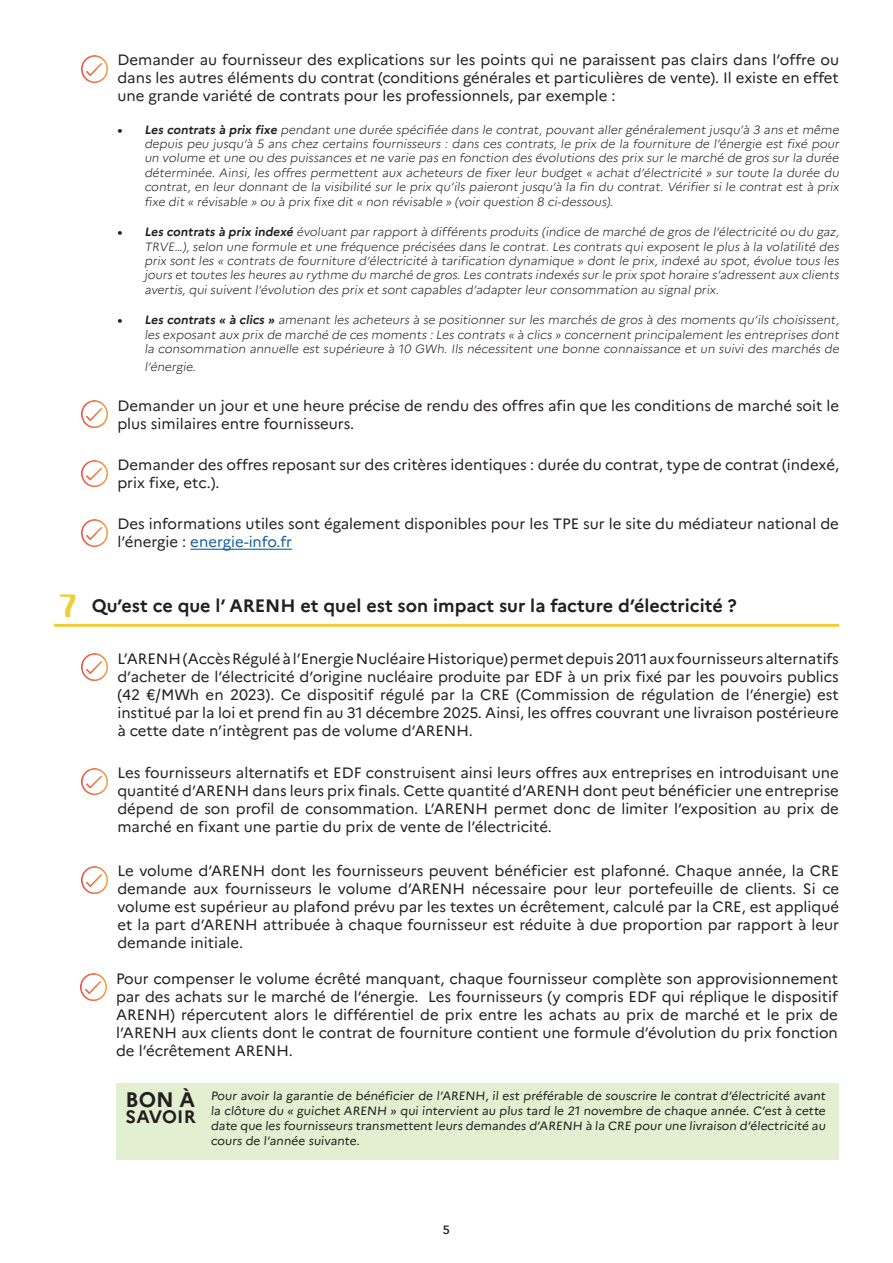
<style>
.page{position:relative;width:893px;height:1263px;background:#fff}
.page>*{position:absolute;margin:0;border:0;box-sizing:border-box;transform-origin:0 0}
.t1{font:30px "Silom";color:#efcd38}
.t2{font:700 21px "Marianne";color:#231f20}
.t3{font:700 18px "Marianne";color:#231f20}
.t4{font:15px/18px "Marianne";color:#231f20;text-align:justify}
.t5{font:300 12px/14.4px "Marianne";color:#231f20;text-align:justify}
.t6{font:12px/15px "Marianne";color:#231f20;text-align:justify}
.t7{font:600 12px "Avenir Next";color:#231f20}
.s1{font-weight:700}
.s2{color:#175d9e}
</style>
<div class="page">
<hr style="left:190px;top:549px;width:102px;height:1px;background:#175d9e">
<div style="left:116px;top:1083px;width:723px;height:77px;background:#e2efd0"></div>
<img style="left:82px;top:55px;width:26px;height:27px">
<img style="left:82px;top:401px;width:26px;height:27px">
<img style="left:82px;top:460px;width:26px;height:27px">
<img style="left:82px;top:519px;width:26px;height:27px">
<img style="left:82px;top:654px;width:26px;height:26px">
<img style="left:82px;top:768px;width:26px;height:27px">
<img style="left:82px;top:866px;width:26px;height:27px">
<img style="left:80px;top:974px;width:27px;height:26px">
<hr style="left:54px;top:624px;width:785px;height:3px;background:#efcd38">
<p class="t4" style="left:117px;top:51px;width:723px">Demander au fournisseur des explications sur les points qui ne paraissent pas clairs dans l’offre ou dans les autres éléments du contrat (conditions générales et particulières de vente). Il existe en effet une grande variété de contrats pour les professionnels, par exemple :</p>
<p class="t5" style="left:144px;top:122px;width:698px;text-indent:-27px"><span class="s1">• Les contrats à prix fixe</span> pendant une durée spécifiée dans le contrat, pouvant aller généralement jusqu’à 3 ans et même depuis peu jusqu’à 5 ans chez certains fournisseurs : dans ces contrats, le prix de la fourniture de l’énergie est fixé pour un volume et une ou des puissances et ne varie pas en fonction des évolutions des prix sur le marché de gros sur la durée déterminée. Ainsi, les offres permettent aux acheteurs de fixer leur budget « achat d’électricité » sur toute la durée du contrat, en leur donnant de la visibilité sur le prix qu’ils paieront jusqu’à la fin du contrat. Vérifier si le contrat est à prix fixe dit « révisable » ou à prix fixe dit « non révisable » (voir question 8 ci-dessous).</p>
<p class="t5" style="left:144px;top:225px;width:698px;text-indent:-27px"><span class="s1">• Les contrats à prix indexé</span> évoluant par rapport à différents produits (indice de marché de gros de l’électricité ou du gaz, TRVE…), selon une formule et une fréquence précisées dans le contrat. Les contrats qui exposent le plus à la volatilité des prix sont les « contrats de fourniture d’électricité à tarification dynamique » dont le prix, indexé au spot, évolue tous les jours et toutes les heures au rythme du marché de gros. Les contrats indexés sur le prix spot horaire s’adressent aux clients avertis, qui suivent l‘évolution des prix et sont capables d’adapter leur consommation au signal prix.</p>
<p class="t5" style="left:144px;top:313px;width:698px;text-indent:-27px"><span class="s1">• Les contrats « à clics »</span> amenant les acheteurs à se positionner sur les marchés de gros à des moments qu’ils choisissent, les exposant aux prix de marché de ces moments : Les contrats « à clics » concernent principalement les entreprises dont la consommation annuelle est supérieure à 10 GWh. Ils nécessitent une bonne connaissance et un suivi des marchés de</p>
<p class="t5" style="left:144px;top:360px;width:55px">l’énergie.</p>
<p class="t4" style="left:117px;top:396px;width:723px">Demander un jour et une heure précise de rendu des offres afin que les conditions de marché soit le plus similaires entre fournisseurs.</p>
<p class="t4" style="left:117px;top:456px;width:723px">Demander des offres reposant sur des critères identiques : durée du contrat, type de contrat (indexé, prix fixe, etc.).</p>
<p class="t4" style="left:117px;top:515px;width:723px">Des informations utiles sont également disponibles pour les TPE sur le site du médiateur national de l’énergie : <span class="s2">energie-info.fr</span></p>
<h1 class="t1" style="left:58px;top:589px;width:22px">7</h1>
<p class="t3" style="left:92px;top:594px;width:647px">Qu’est ce que l’ ARENH et quel est son impact sur la facture d’électricité ?</p>
<p class="t4" style="left:117px;top:649px;width:723px">L’ARENH (Accès Régulé à l’Energie Nucléaire Historique) permet depuis 2011 aux fournisseurs alternatifs d’acheter de l’électricité d’origine nucléaire produite par EDF à un prix fixé par les pouvoirs publics (42 €/MWh en 2023). Ce dispositif régulé par la CRE (Commission de régulation de l’énergie) est institué par la loi et prend fin au 31 décembre 2025. Ainsi, les offres couvrant une livraison postérieure à cette date n’intègrent pas de volume d’ARENH.</p>
<p class="t4" style="left:117px;top:764px;width:723px">Les fournisseurs alternatifs et EDF construisent ainsi leurs offres aux entreprises en introduisant une quantité d’ARENH dans leurs prix finals. Cette quantité d’ARENH dont peut bénéficier une entreprise dépend de son profil de consommation. L’ARENH permet donc de limiter l’exposition au prix de marché en fixant une partie du prix de vente de l’électricité.</p>
<p class="t4" style="left:117px;top:862px;width:723px">Le volume d’ARENH dont les fournisseurs peuvent bénéficier est plafonné. Chaque année, la CRE demande aux fournisseurs le volume d’ARENH nécessaire pour leur portefeuille de clients. Si ce volume est supérieur au plafond prévu par les textes un écrêtement, calculé par la CRE, est appliqué et la part d’ARENH attribuée à chaque fournisseur est réduite à due proportion par rapport à leur demande initiale.</p>
<p class="t4" style="left:116px;top:969px;width:723px">Pour compenser le volume écrêté manquant, chaque fournisseur complète son approvisionnement par des achats sur le marché de l’énergie. Les fournisseurs (y compris EDF qui réplique le dispositif ARENH) répercutent alors le différentiel de prix entre les achats au prix de marché et le prix de l’ARENH aux clients dont le contrat de fourniture contient une formule d’évolution du prix fonction de l’écrêtement ARENH.</p>
<p class="t6" style="left:211px;top:1088px;width:618px">Pour avoir la garantie de bénéficier de l’ARENH, il est préférable de souscrire le contrat d’électricité avant la clôture du « guichet ARENH » qui intervient au plus tard le 21 novembre de chaque année. C’est à cette date que les fournisseurs transmettent leurs demandes d’ARENH à la CRE pour une livraison d’électricité au cours de l’année suivante.</p>
<h2 class="t2" style="left:126px;top:1087px;width:71px">BON À</h2>
<p class="t3" style="left:126px;top:1106px;width:72px">SAVOIR</p>
<p class="t7" style="left:443px;top:1220px;width:9px">5</p>
</div>
